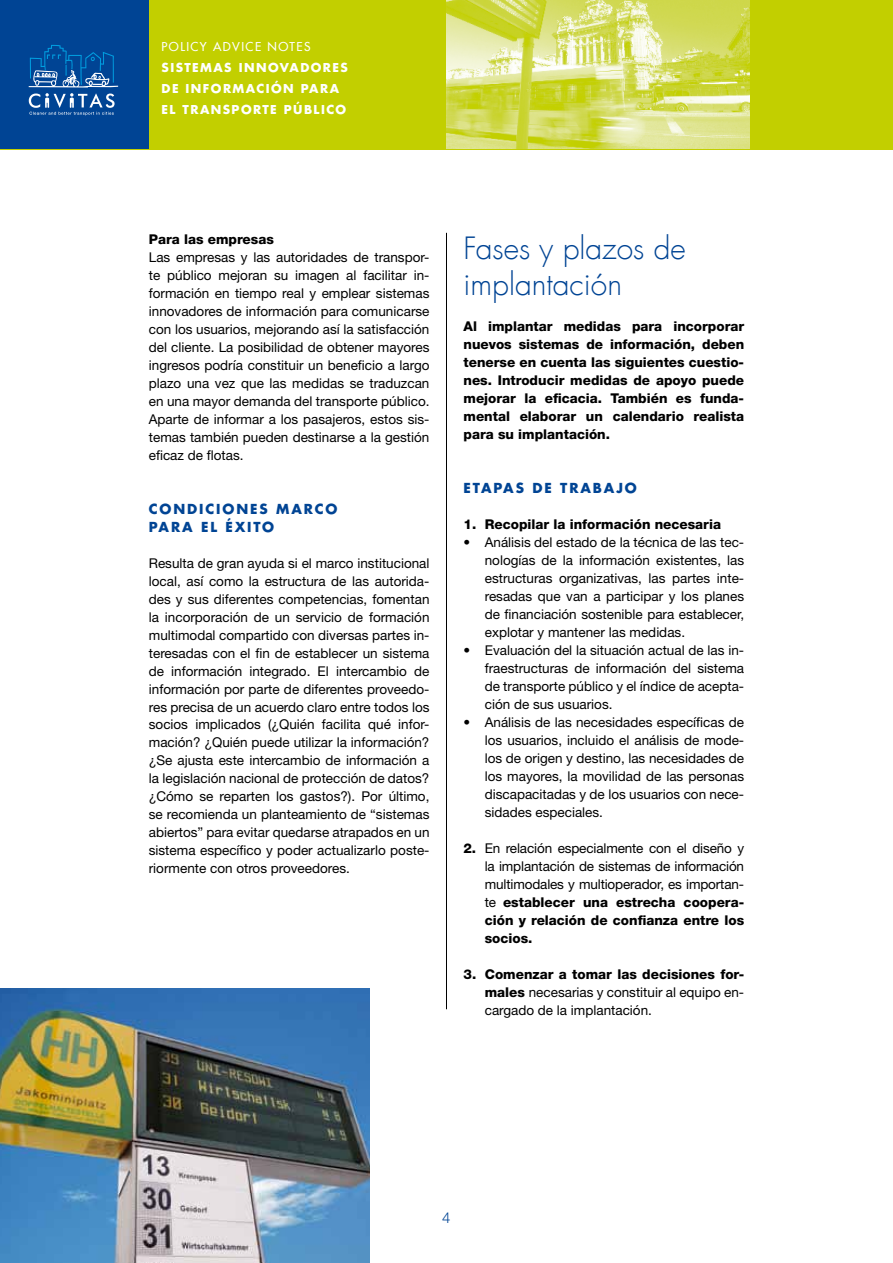
<style>
.page{position:relative;width:893px;height:1263px;background:#fff}
.page>*{position:absolute;margin:0;border:0;box-sizing:border-box;transform-origin:0 0}
.t1{font:300 30px/36px "Futura Com";color:#004494}
.t2{font:300 15px "Helvetica Neue LT Pro";color:#004494}
.t3{font:13.5px/18px "Helvetica Neue LT Pro";color:#000;text-align:justify}
.t4{font:800 13.5px/18px "Helvetica Neue LT Pro";color:#000;text-align:justify}
.t5{font:700 13.5px "Futura Com";color:#004494}
.t6{font:700 12px/21px "Futura Com";letter-spacing:.12em;color:#fff}
.t7{font:500 12px "Futura Com";letter-spacing:.12em;color:#fff}
.s1{font-weight:300}
.s2{font-weight:800}
</style>
<div class="page">
<div style="left:0;top:0;width:893px;height:149px;background:#c2cf00"></div>
<div style="left:0;top:0;width:149px;height:149px;background:#004494"></div>
<svg style="left:29px;top:45px;width:89px;height:70px"></svg>
<img style="left:446px;top:0;width:304px;height:149px">
<hr style="left:892px;top:0;width:1px;height:149px;background:#004494">
<hr style="left:446px;top:233px;width:1px;height:776px;background:#000">
<img style="left:0;top:988px;width:370px;height:275px">
<p class="t7" style="left:162px;top:37px;width:150px">POLICY ADVICE NOTES</p>
<p class="t6" style="left:162px;top:56px;width:187px">SISTEMAS INNOVADORES<br>DE INFORMACIÓN PARA<br>EL TRANSPORTE PÚBLICO</p>
<p class="t4" style="left:149px;top:230px;width:127px">Para las empresas</p>
<p class="t3" style="left:149px;top:248px;width:282px">Las empresas y las autoridades de transpor&shy;te público mejoran su imagen al facilitar in&shy;formación en tiempo real y emplear sistemas innovadores de información para comunicarse con los usuarios, mejorando así la satisfacción del cliente. La posibilidad de obtener mayores ingresos podría constituir un beneficio a largo plazo una vez que las medidas se traduzcan en una mayor demanda del transporte público.<br>Aparte de informar a los pasajeros, estos sis&shy;temas también pueden destinarse a la gestión eficaz de flotas.</p>
<p class="t5" style="left:149px;top:498px;width:12px">CONDICIONE</p>
<p class="t5" style="left:260px;top:498px;width:30px">S MARCO</p>
<p class="t5" style="left:149px;top:516px;width:12px">PARA</p>
<p class="t5" style="left:201px;top:516px;width:56px">EL ÉXITO</p>
<p class="t3" style="left:149px;top:553px;width:282px">Resulta de gran ayuda si el marco institucional local, así como la estructura de las autorida&shy;des y sus diferentes competencias, fomentan la incorporación de un servicio de formación multimodal compartido con diversas partes in&shy;teresadas con el fin de establecer un sistema de información integrado. El intercambio de información por parte de diferentes proveedo&shy;res precisa de un acuerdo claro entre todos los socios implicados (¿Quién facilita qué infor&shy;mación? ¿Quién puede utilizar la información? ¿Se ajusta este intercambio de información a la legislación nacional de protección de datos? ¿Cómo se reparten los gastos?). Por último, se recomienda un planteamiento de “sistemas abiertos” para evitar quedarse atrapados en un sistema específico y poder actualizarlo poste&shy;riormente con otros proveedores.</p>
<h1 class="t1" style="left:463px;top:230px;width:224px">Fases y plazos de implantación</h1>
<p class="t4" style="left:463px;top:317px;width:282px">Al implantar medidas para incorporar nuevos sistemas de información, deben tenerse en cuenta las siguientes cuestio&shy;nes. Introducir medidas de apoyo puede mejorar la eficacia. También es funda&shy;mental elaborar un calendario realista para su implantación.</p>
<p class="t5" style="left:463px;top:477px;width:11px">ETAPA</p>
<p class="t5" style="left:516px;top:477px;width:27px">S DE</p>
<p class="t5" style="left:560px;top:477px;width:12px">TRABA</p>
<p class="t5" style="left:616px;top:477px;width:21px">JO</p>
<p class="t4" style="left:463px;top:515px;width:259px">1. Recopilar la información necesaria</p>
<p class="t3" style="left:485px;top:533px;width:261px;text-indent:-21px"><span class="s1">•</span> Análisis del estado de la técnica de las tec&shy;nologías de la información existentes, las estructuras organizativas, las partes inte&shy;resadas que van a participar y los planes de financiación sostenible para establecer, explotar y mantener las medidas.</p>
<p class="t3" style="left:485px;top:641px;width:261px;text-indent:-21px"><span class="s1">•</span> Evaluación del la situación actual de las in&shy;fraestructuras de información del sistema de transporte público y el índice de acepta&shy;ción de sus usuarios.</p>
<p class="t3" style="left:485px;top:713px;width:261px;text-indent:-21px"><span class="s1">•</span> Análisis de las necesidades específicas de los usuarios, incluido el análisis de mode&shy;los de origen y destino, las necesidades de los mayores, la movilidad de las personas discapacitadas y de los usuarios con nece&shy;sidades especiales.</p>
<p class="t3" style="left:485px;top:839px;width:261px;text-indent:-21px"><span class="s2">2.</span> En relación especialmente con el diseño y la implantación de sistemas de información multimodales y multioperador, es importan&shy;te <span class="s2">establecer una estrecha coopera&shy;ción y relación de confianza entre los socios.</span></p>
<p class="t3" style="left:485px;top:965px;width:261px;text-indent:-21px"><span class="s2">3. Comenzar a tomar las decisiones for&shy;males</span> necesarias y constituir al equipo en&shy;cargado de la implantación.</p>
<p class="t2" style="left:442px;top:1208px;width:10px">4</p>
</div>
